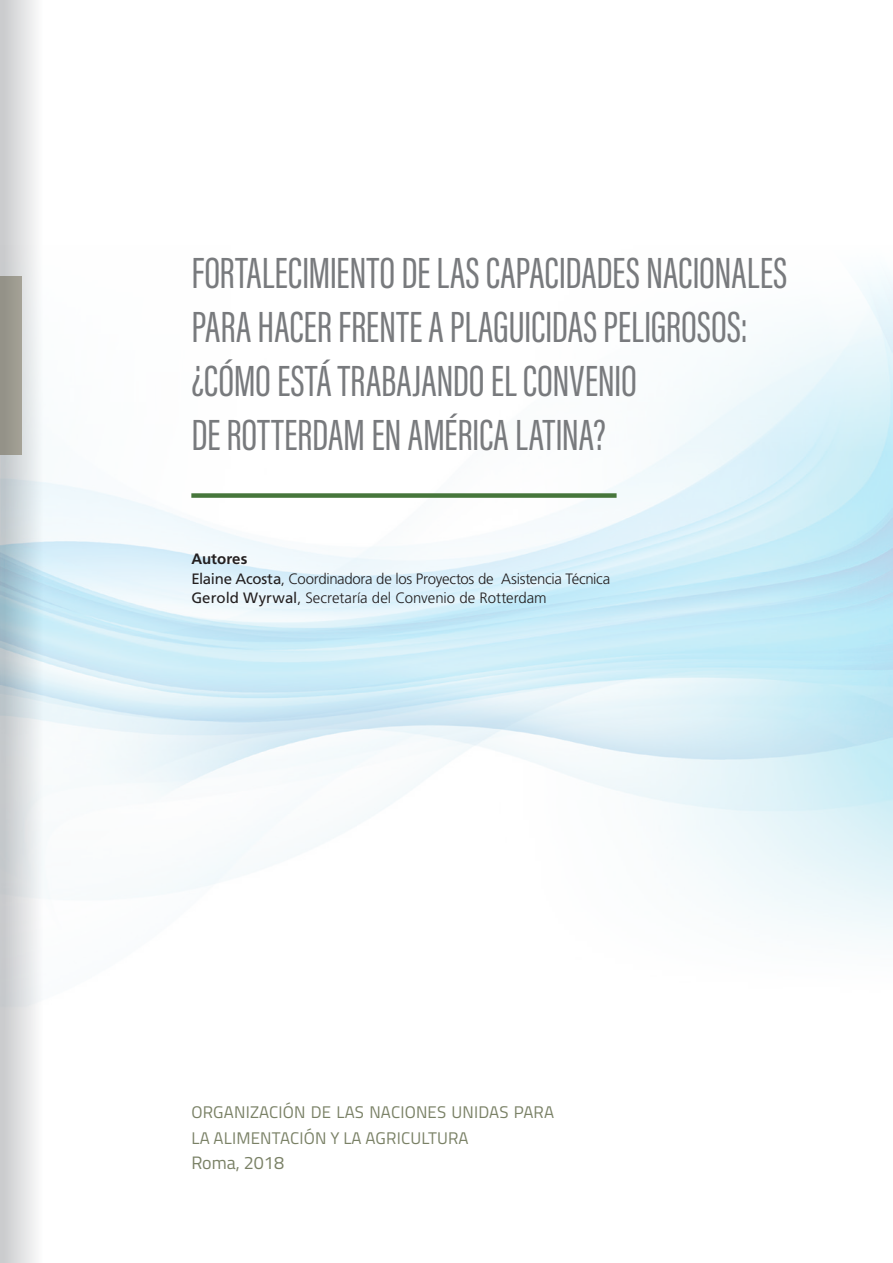
<style>
.page{position:relative;width:893px;height:1263px;background:#fff}
.page>*{position:absolute;margin:0;border:0;box-sizing:border-box;transform-origin:0 0}
.t1{font:45px/54px "Acumin Pro Extra Cond";color:#787a7d}
.HEADING_2{font:18px "Titillium";color:#7a8166}
.HEADING_2-2{font:16.8px/25.5px "Titillium";letter-spacing:.01em;color:#7a8166}
.didascalie{font:300 15px "Frutiger LT Std";letter-spacing:-.015em;color:#231f20}
.didascalie-2{font:700 15px "Frutiger LT Std";letter-spacing:.005em;color:#231f20}
.s1{font-weight:400}
</style>
<div class="page">
<div style="left:191px;top:493px;width:426px;height:5px;background:#46763b"></div>
<svg style="left:0;top:0;width:43px;height:1263px"></svg>
<p class="t1" style="left:191px;top:246px;width:597px">FORTALECIMIENTO DE LAS CAPACIDADES NACIONALES<br>PARA HACER FRENTE A PLAGUICIDAS PELIGROSOS:</p>
<p class="t1" style="left:191px;top:354px;width:447px">¿CÓMO ESTÁ TRABAJANDO EL CONVENIO</p>
<p class="t1" style="left:191px;top:408px;width:416px">DE ROTTERDAM EN AMÉRICA LATINA?</p>
<p class="didascalie-2" style="left:191px;top:550px;width:58px">Autores</p>
<p class="didascalie" style="left:191px;top:570px;width:420px"><span class="s1">Elaine Acosta</span>, Coordinadora de los Proyectos de Asistencia Técnica</p>
<p class="didascalie" style="left:191px;top:589px;width:357px"><span class="s1">Gerold Wyrwal</span>, Secretaría del Convenio de Rotterdam</p>
<p class="HEADING_2-2" style="left:191px;top:1099px;width:364px">ORGANIZACIÓN DE LAS NACIONES UNIDAS PARA<br>LA ALIMENTACIÓN Y LA AGRICULTURA</p>
<p class="HEADING_2" style="left:191px;top:1150px;width:94px">Roma, 2018</p>
</div>
